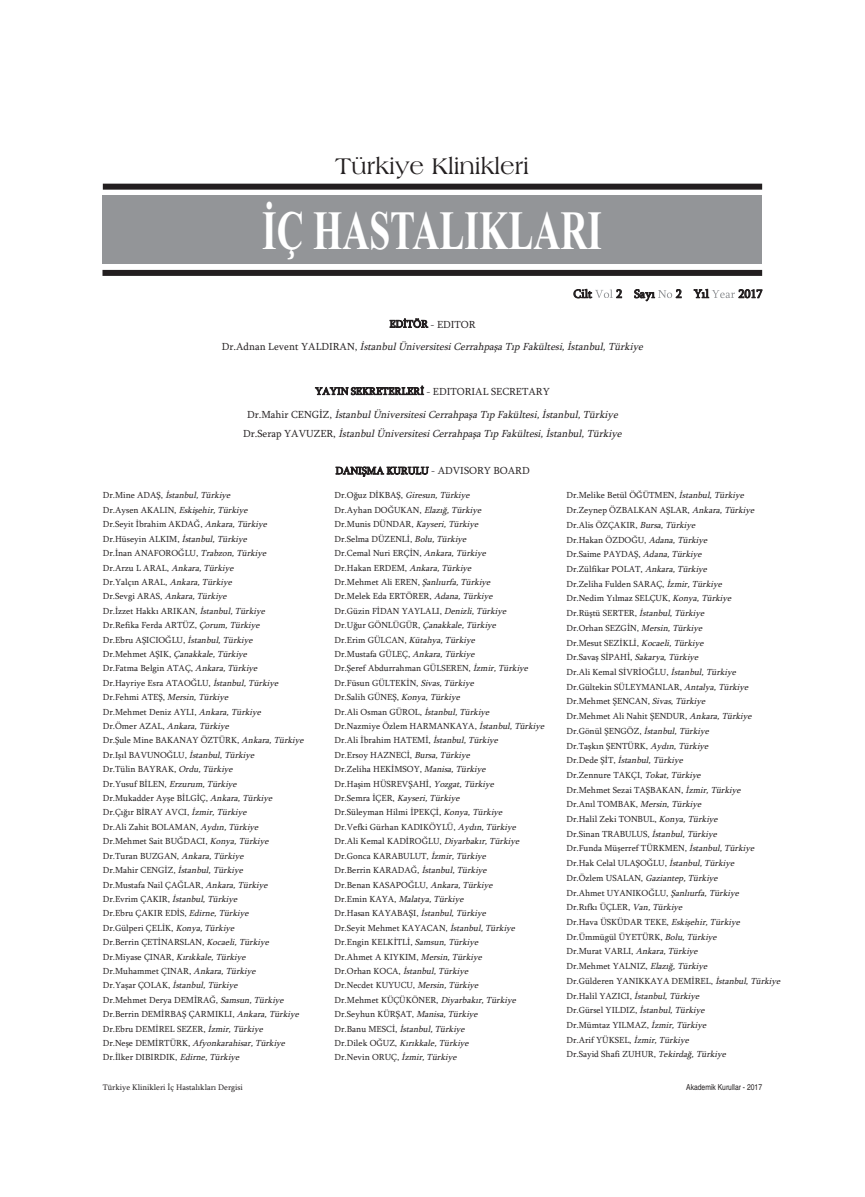
<style>
.page{position:relative;width:865px;height:1197px;background:#fff}
.page>*{position:absolute;margin:0;border:0;box-sizing:border-box;transform-origin:0 0}
.t1{font:700 55.35px "Times New Roman";color:#fff;scale:.68 1}
.t2{font:24px "Americana BT Roman";color:#231f20}
.t3{font:12px "Sylfaen";color:#231f20}
.t4{font:italic 10.5px/22.2px "Sylfaen";color:#231f20;text-align:center}
.t5{font:10.5px "Sylfaen";color:#231f20}
.t6{font:9px/14.4px "Sylfaen";color:#231f20}
.t7{font:8.25px "Sylfaen";color:#231f20}
.t8{font:condensed 8.25px "Helvetica";color:#231f20}
.s1{font-style:normal}
.s2{font-style:italic}
</style>
<div class="page">
<div style="left:102px;top:195px;width:660px;height:68px;background:#939598"></div>
<div style="left:103px;top:184px;width:659px;height:6px;background:#231f20"></div>
<div style="left:102px;top:270px;width:660px;height:6px;background:#231f20"></div>
<svg style="left:595px;top:289px;width:18px;height:9px"></svg>
<svg style="left:658px;top:290px;width:14px;height:8px"></svg>
<svg style="left:712px;top:290px;width:23px;height:8px"></svg>
<h2 class="t2" style="left:335px;top:152px;width:195px">Türkiye Klinikleri</h2>
<h1 class="t1" style="left:262px;top:198px;width:501px">İÇ HASTALIKLARI</h1>
<h3 class="t3" style="left:573px;top:286px;width:20px">Cilt</h3>
<h3 class="t3" style="left:616px;top:286px;width:40px">2 Sayı</h3>
<h3 class="t3" style="left:676px;top:286px;width:35px">2 Yıl</h3>
<h3 class="t3" style="left:738px;top:286px;width:25px">2017</h3>
<p class="t4" style="left:222px;top:313px;width:425px"><span class="s1">EDİTÖR - EDITOR<br>D r . A d n a n L e v e n t Y A L D I R A N ,</span> İstanbul Üniversitesi Cerrahpaşa Tıp Fakültesi, İstanbul, Türkiye</p>
<p class="t4" style="left:247px;top:380px;width:375px;line-height:23px"><span class="s1">YAYIN SEKRETERLERİ - EDITORIAL SECRETARY<br>D r . M a h i r C E N G İ Z ,</span> İstanbul Üniversitesi Cerrahpaşa Tıp Fakültesi, İstanbul, Türkiye</p>
<p class="t4" style="left:243px;top:422px;width:383px"><span class="s1">D r . S e r a p Y A V U Z E R ,</span> İstanbul Üniversitesi Cerrahpaşa Tıp Fakültesi, İstanbul, Türkiye</p>
<p class="t5" style="left:335px;top:464px;width:196px">DANIŞMA KURULU - ADVISORY BOARD</p>
<p class="t6" style="left:103px;top:488px;width:205px">D r . M i n e A D A Ş , <span class="s2">İstanbul, Türkiye<br></span>Dr.Aysen AKALIN, <span class="s2">Eskişehir,Türkiye<br></span>Dr.Seyit İbrahim AKDAĞ, <span class="s2">Ankara,Türkiye </span>Dr.Hüseyin ALKIM, <span class="s2">İstanbul,Türkiye<br></span>Dr.İnan ANAFOROĞLU, <span class="s2">Trabzon,Türkiye<br></span>Dr.Arzu L ARAL, <span class="s2">Ankara,Türkiye<br></span>Dr.Yalçın ARAL, <span class="s2">Ankara,Türkiye<br></span>Dr.Sevgi ARAS, <span class="s2">Ankara,Türkiye<br></span>Dr.İzzet Hakkı ARIKAN, <span class="s2">İstanbul,Türkiye<br></span>Dr.Refika Ferda ARTÜZ, <span class="s2">Çorum,Türkiye<br></span>Dr.Ebru AŞICIOĞLU, <span class="s2">İstanbul,Türkiye<br></span>Dr.Mehmet AŞIK, <span class="s2">Çanakkale, Türkiye<br></span>Dr.Fatma Belgin ATAÇ, <span class="s2">Ankara,Türkiye<br></span>Dr.Hayriye Esra ATAOĞLU, <span class="s2">İstanbul,Türkiye </span>Dr.Fehmi ATEŞ, <span class="s2">Mersin,Türkiye<br></span>Dr.Mehmet Deniz AYLI, <span class="s2">Ankara,Türkiye<br></span>Dr.Ömer AZAL, <span class="s2">Ankara,Türkiye<br></span>Dr.Şule Mine BAKANAY ÖZTÜRK, <span class="s2">Ankara,Türkiye </span>Dr.Işıl BAVUNOĞLU, <span class="s2">İstanbul,Türkiye<br></span>Dr.Tülin BAYRAK, <span class="s2">Ordu,Türkiye<br></span>Dr.Yusuf BİLEN, <span class="s2">Erzurum,Türkiye<br></span>Dr.Mukadder Ayşe BİLGİÇ, <span class="s2">Ankara,Türkiye </span>Dr.Çığır BİRAY AVCI, <span class="s2">İzmir,Türkiye<br></span>Dr.Ali Zahit BOLAMAN, <span class="s2">Aydın,Türkiye </span>Dr.Mehmet Sait BUĞDACI, <span class="s2">Konya,Türkiye </span>Dr.Turan BUZGAN, <span class="s2">Ankara,Türkiye<br></span>Dr.Mahir CENGİZ, <span class="s2">İstanbul,Türkiye<br></span>Dr.Mustafa Nail ÇAĞLAR, <span class="s2">Ankara,Türkiye </span>Dr.Evrim ÇAKIR, <span class="s2">İstanbul,Türkiye<br></span>Dr.Ebru ÇAKIR EDİS, <span class="s2">Edirne,Türkiye<br></span>Dr.Gülperi ÇELİK, <span class="s2">Konya,Türkiye<br></span>Dr.Berrin ÇETİNARSLAN, <span class="s2">Kocaeli,Türkiye </span>Dr.Miyase ÇINAR, <span class="s2">Kırıkkale,Türkiye </span>Dr.Muhammet ÇINAR, <span class="s2">Ankara,Türkiye<br></span>Dr.Yaşar ÇOLAK, <span class="s2">İstanbul,Türkiye<br></span>Dr.Mehmet Derya DEMİRAĞ, <span class="s2">Samsun,Türkiye </span>Dr.Berrin DEMİRBAŞ ÇARMIKLI, <span class="s2">Ankara,Türkiye </span>Dr.Ebru DEMİREL SEZER, <span class="s2">İzmir,Türkiye<br></span>Dr.Neşe DEMİRTÜRK, <span class="s2">Afyonkarahisar, Türkiye </span>Dr.İlker DIBIRDIK, <span class="s2">Edirne,Türkiye</span></p>
<p class="t6" style="left:335px;top:488px;width:213px">Dr.Oğuz DİKBAŞ, <span class="s2">Giresun,Türkiye<br></span>Dr.Ayhan DOĞUKAN, <span class="s2">Elazığ,Türkiye<br></span>Dr.Munis DÜNDAR, <span class="s2">Kayseri,Türkiye<br></span>Dr.Selma DÜZENLİ, <span class="s2">Bolu,Türkiye<br></span>Dr.Cemal Nuri ERÇİN, <span class="s2">Ankara,Türkiye<br></span>Dr.Hakan ERDEM, <span class="s2">Ankara,Türkiye<br></span>Dr.Mehmet Ali EREN, <span class="s2">Şanlıurfa,Türkiye<br></span>Dr.Melek Eda ERTÖRER, <span class="s2">Adana,Türkiye<br></span>Dr.Güzin FİDAN YAYLALI, <span class="s2">Denizli,Türkiye<br></span>Dr.Uğur GÖNLÜGÜR, <span class="s2">Çanakkale,Türkiye<br></span>Dr.Erim GÜLCAN, <span class="s2">Kütahya,Türkiye<br></span>Dr.Mustafa GÜLEÇ, <span class="s2">Ankara,Türkiye<br></span>Dr.Şeref Abdurrahman GÜLSEREN, <span class="s2">İzmir,Türkiye </span>Dr.Füsun GÜLTEKİN, <span class="s2">Sivas,Türkiye<br></span>Dr.Salih GÜNEŞ, <span class="s2">Konya,Türkiye<br></span>Dr.Ali Osman GÜROL, <span class="s2">İstanbul,Türkiye<br></span>Dr.Nazmiye Özlem HARMANKAYA, <span class="s2">İstanbul,Türkiye </span>Dr.Ali İbrahim HATEMİ, <span class="s2">İstanbul,Türkiye<br></span>Dr.Ersoy HAZNECİ, <span class="s2">Bursa,Türkiye<br></span>Dr.Zeliha HEKİMSOY, <span class="s2">Manisa,Türkiye<br></span>Dr.Haşim HÜSREVŞAHİ, <span class="s2">Yozgat,Türkiye<br></span>Dr.Semra İÇER, <span class="s2">Kayseri,Türkiye<br></span>Dr.Süleyman Hilmi İPEKÇİ, <span class="s2">Konya,Türkiye<br></span>Dr.Vefki Gürhan KADIKÖYLÜ, <span class="s2">Aydın,Türkiye<br></span>Dr.Ali Kemal KADİROĞLU, <span class="s2">Diyarbakır,Türkiye </span>Dr.Gonca KARABULUT, <span class="s2">İzmir,Türkiye<br></span>Dr.Berrin KARADAĞ, <span class="s2">İstanbul,Türkiye<br></span>Dr.Benan KASAPOĞLU, <span class="s2">Ankara,Türkiye<br></span>Dr.Emin KAYA, <span class="s2">Malatya, Türkiye<br></span>Dr.Hasan KAYABAŞI, <span class="s2">İstanbul,Türkiye<br></span>Dr.Seyit Mehmet KAYACAN, <span class="s2">İstanbul,Türkiye </span>Dr.Engin KELKİTLİ, <span class="s2">Samsun,Türkiye<br></span>Dr.Ahmet A KIYKIM, <span class="s2">Mersin,Türkiye<br></span>Dr.Orhan KOCA, <span class="s2">İstanbul, Türkiye<br></span>Dr.Necdet KUYUCU, <span class="s2">Mersin,Türkiye<br></span>Dr.Mehmet KÜÇÜKÖNER, <span class="s2">Diyarbakır,Türkiye </span>Dr.Seyhun KÜRŞAT, <span class="s2">Manisa,Türkiye<br></span>Dr.Banu MESCİ, <span class="s2">İstanbul, Türkiye<br></span>D r . D i l e k O Ğ U Z , <span class="s2">Kırıkkale, Türkiye<br></span>Dr.Nevin ORUÇ, <span class="s2">İzmir,Türkiye</span></p>
<p class="t6" style="left:566px;top:488px;width:218px">Dr.Melike Betül ÖĞÜTMEN, <span class="s2">İstanbul,Türkiye </span>Dr.Zeynep ÖZBALKAN AŞLAR, <span class="s2">Ankara,Türkiye </span>Dr.Alis ÖZÇAKIR, <span class="s2">Bursa,Türkiye<br></span>Dr.Hakan ÖZDOĞU, <span class="s2">Adana,Türkiye<br></span>Dr.Saime PAYDAŞ, <span class="s2">Adana,Türkiye<br></span>Dr.Zülfikar POLAT, <span class="s2">Ankara,Türkiye<br></span>Dr.Zeliha Fulden SARAÇ, <span class="s2">İzmir,Türkiye<br></span>Dr.Nedim Yılmaz SELÇUK, <span class="s2">Konya,Türkiye<br></span>Dr.Rüştü SERTER, <span class="s2">İstanbul,Türkiye<br></span>Dr.Orhan SEZGİN, <span class="s2">Mersin,Türkiye<br></span>Dr.Mesut SEZİKLİ, <span class="s2">Kocaeli,Türkiye<br></span>Dr.Savaş SİPAHİ, <span class="s2">Sakarya,Türkiye<br></span>Dr.Ali Kemal SİVRİOĞLU, <span class="s2">İstanbul,Türkiye </span>Dr.Gültekin SÜLEYMANLAR, <span class="s2">Antalya,Türkiye </span>Dr.Mehmet ŞENCAN, <span class="s2">Sivas,Türkiye<br></span>Dr.Mehmet Ali Nahit ŞENDUR, <span class="s2">Ankara,Türkiye </span>Dr.Gönül ŞENGÖZ, <span class="s2">İstanbul,Türkiye<br></span>Dr.Taşkın ŞENTÜRK, <span class="s2">Aydın,Türkiye<br></span>D r . D e d e Ş İ T , <span class="s2">İstanbul, Türkiye<br></span>Dr.Zennure TAKÇI, <span class="s2">Tokat,Türkiye<br></span>Dr.Mehmet Sezai TAŞBAKAN, <span class="s2">İzmir,Türkiye<br></span>Dr.Anıl TOMBAK, <span class="s2">Mersin,Türkiye<br></span>Dr.Halil Zeki TONBUL, <span class="s2">Konya,Türkiye<br></span>Dr.Sinan TRABULUS, <span class="s2">İstanbul,Türkiye<br></span>Dr.Funda Müşerref TÜRKMEN, <span class="s2">İstanbul,Türkiye </span>Dr.Hak Celal ULAŞOĞLU, <span class="s2">İstanbul,Türkiye<br></span>Dr.Özlem USALAN, <span class="s2">Gaziantep,Türkiye<br></span>Dr.Ahmet UYANIKOĞLU, <span class="s2">Şanlıurfa,Türkiye<br></span>Dr.Rıfkı ÜÇLER, <span class="s2">Van,Türkiye<br></span>Dr.Hava ÜSKÜDAR TEKE, <span class="s2">Eskişehir,Türkiye </span>Dr.Ümmügül ÜYETÜRK, <span class="s2">Bolu,Türkiye<br></span>Dr.Murat VARLI, <span class="s2">Ankara,Türkiye<br></span>Dr.Mehmet YALNIZ, <span class="s2">Elazığ,Türkiye<br></span>Dr.Gülderen YANIKKAYA DEMİREL, <span class="s2">İstanbul,Türkiye </span>Dr.Halil YAZICI, <span class="s2">İstanbul,Türkiye<br></span>Dr.Gürsel YILDIZ, <span class="s2">İstanbul,Türkiye<br></span>Dr.Mümtaz YILMAZ, <span class="s2">İzmir,Türkiye<br></span>Dr.Arif YÜKSEL, <span class="s2">İzmir,Türkiye<br></span>Dr.Sayid Shafi ZUHUR, <span class="s2">Tekirdağ,Türkiye</span></p>
<p class="t7" style="left:103px;top:1082px;width:141px">Türkiye Klinikleri İç Hastalıkları Dergisi</p>
<p class="t8" style="left:686px;top:1082px;width:77px">Akademik Kurullar - 2017</p>
</div>
